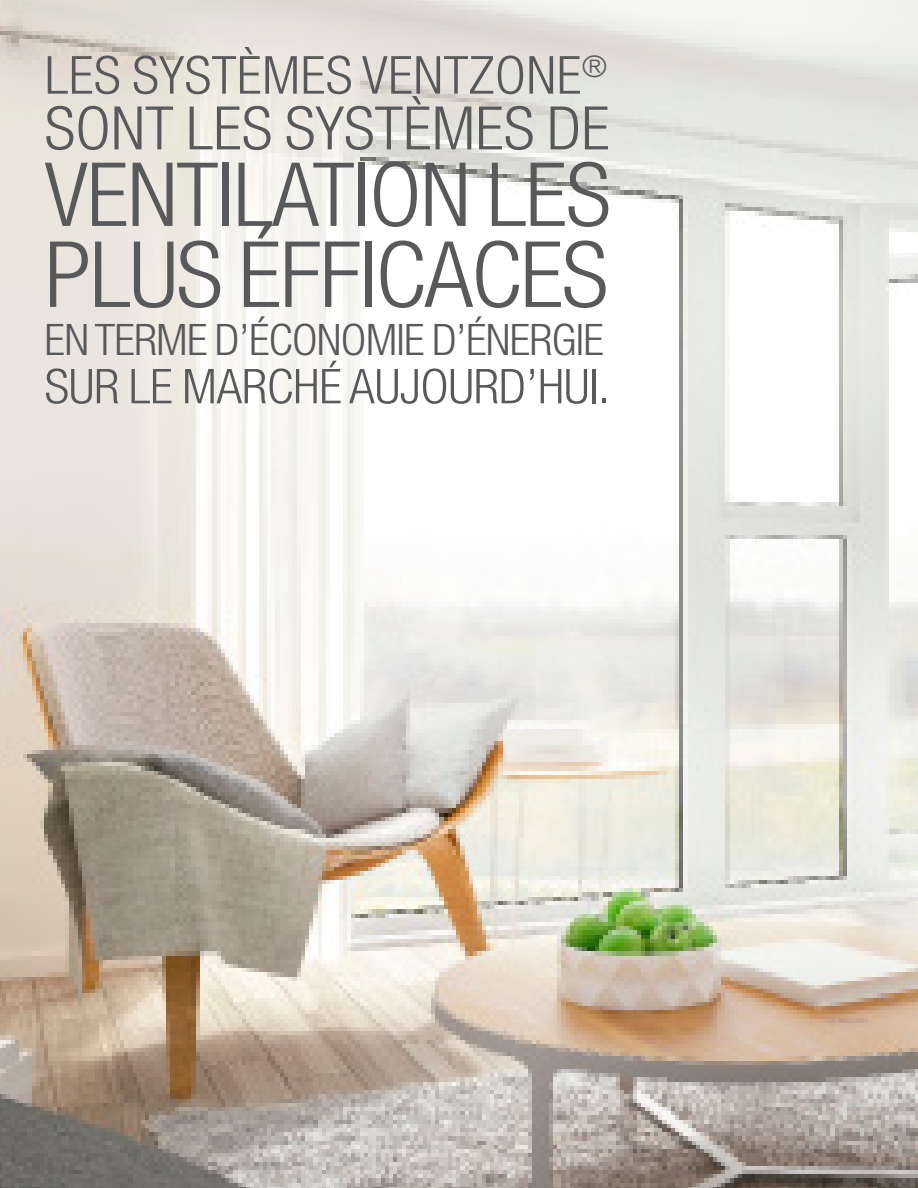
<style>
.page{position:relative;width:918px;height:1188px;background:#fff}
.page>*{position:absolute;margin:0;border:0;box-sizing:border-box;transform-origin:0 0}
.t1{font:300 condensed 91.5px "Helvetica Neue LT Std";letter-spacing:-.015em;color:#58595b;scale:1.06 1}
.t2{font:300 condensed 88.5px "Helvetica Neue LT Std";letter-spacing:-.01em;color:#58595b;scale:1.06 1}
.t3{font:300 condensed 60px "Helvetica Neue LT Std";letter-spacing:.005em;color:#58595b;scale:1.06 1}
.t4{font:300 condensed 52.5px "Helvetica Neue LT Std";letter-spacing:.01em;color:#58595b;scale:1.06 1}
.t5{font:300 condensed 48px "Helvetica Neue LT Std";letter-spacing:-.005em;color:#58595b;scale:1.06 1}
.t6{font:300 condensed 43.5px "Helvetica Neue LT Std";letter-spacing:-.015em;color:#58595b;scale:1.06 1}
</style>
<div class="page">
<img style="left:0;top:0;width:918px;height:1188px">
<p class="t4" style="left:45px;top:45px;width:532px">LES SYSTÈMES VENTZONE<sup>®</sup></p>
<h3 class="t3" style="left:45px;top:94px;width:534px">SONT LES SYSTÈMES DE</h3>
<h2 class="t2" style="left:45px;top:144px;width:536px">VENTILATION LES</h2>
<h1 class="t1" style="left:45px;top:222px;width:533px">PLUS ÉFFICACES</h1>
<p class="t6" style="left:45px;top:315px;width:529px">EN TERME D’ÉCONOMIE D’ÉNERGIE</p>
<p class="t5" style="left:45px;top:359px;width:535px">SUR LE MARCHÉ AUJOURD’HUI.</p>
</div>
